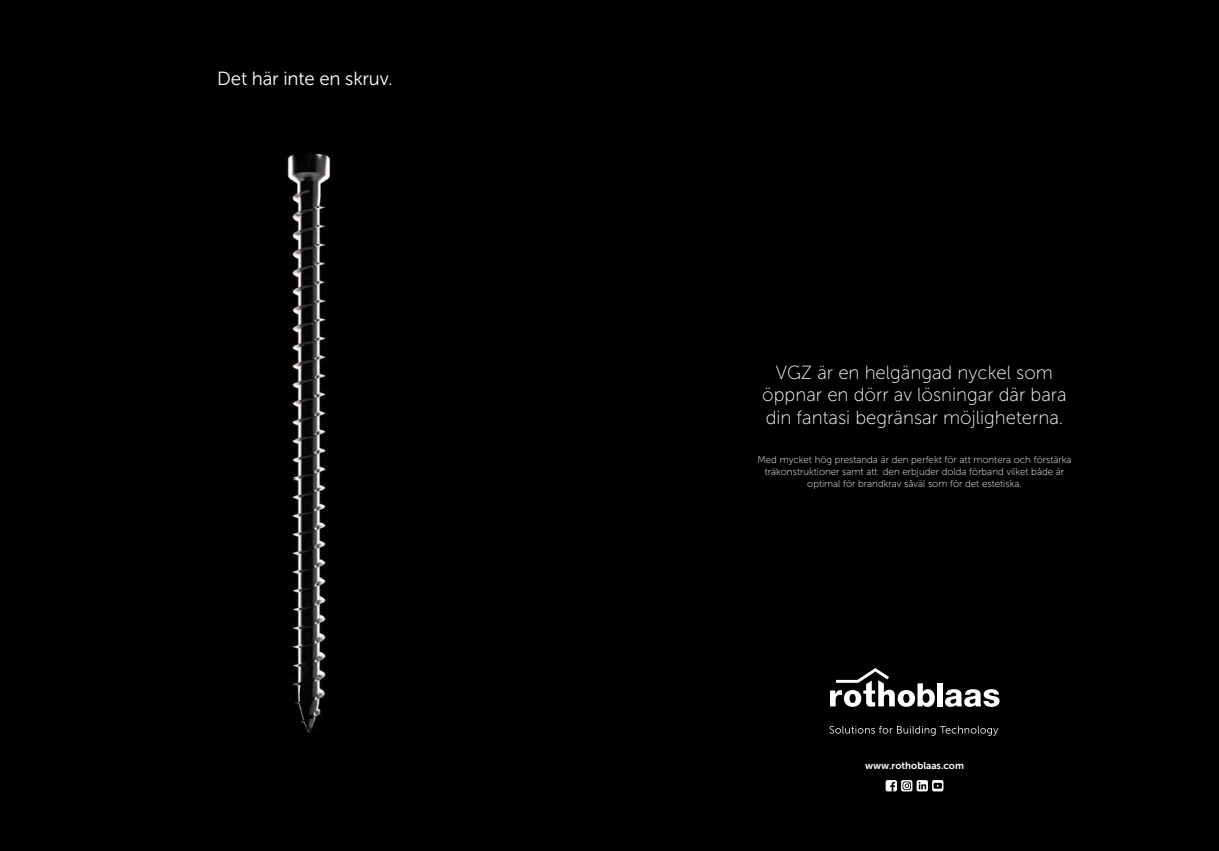
<style>
.page{position:relative;width:1219px;height:851px;background:#fff}
.page>*{position:absolute;margin:0;border:0;box-sizing:border-box;transform-origin:0 0}
.t1{font:19px/22.8px "Museo Sans 100";color:#fff;text-align:center}
.t2{font:19px "Museo Sans 300";letter-spacing:-.01em;color:#fff}
.t3{font:10px/12px "Museo Sans 100";color:#fff;text-align:center}
.t4{font:10px "Museo Sans 700";color:#fff}
</style>
<div class="page">
<div style="left:0;top:0;width:1219px;height:850px;background:#000"></div>
<img style="left:287px;top:153px;width:44px;height:581px">
<svg style="left:830px;top:668px;width:105px;height:38px"></svg>
<div style="left:937px;top:683px;width:6px;height:23px;background:#fff"></div>
<svg style="left:945px;top:689px;width:54px;height:17px"></svg>
<svg style="left:829px;top:725px;width:169px;height:10px"></svg>
<svg style="left:886px;top:780px;width:57px;height:11px"></svg>
<h1 class="t2" style="left:217px;top:68px;width:177px">Det här inte en skruv.</h1>
<h1 class="t1" style="left:762px;top:361px;width:306px">VGZ är en helgängad nyckel som öppnar en dörr av lösningar där bara din fantasi begränsar möjligheterna.</h1>
<p class="t3" style="left:757px;top:453px;width:315px">Med mycket hög prestanda är den perfekt för att montera och förstärka träkonstruktioner samt att den erbjuder dolda förband vilket både är optimal för brandkrav såväl som för det estetiska.</p>
<p class="t4" style="left:865px;top:759px;width:100px">www.rothoblaas.com</p>
</div>
